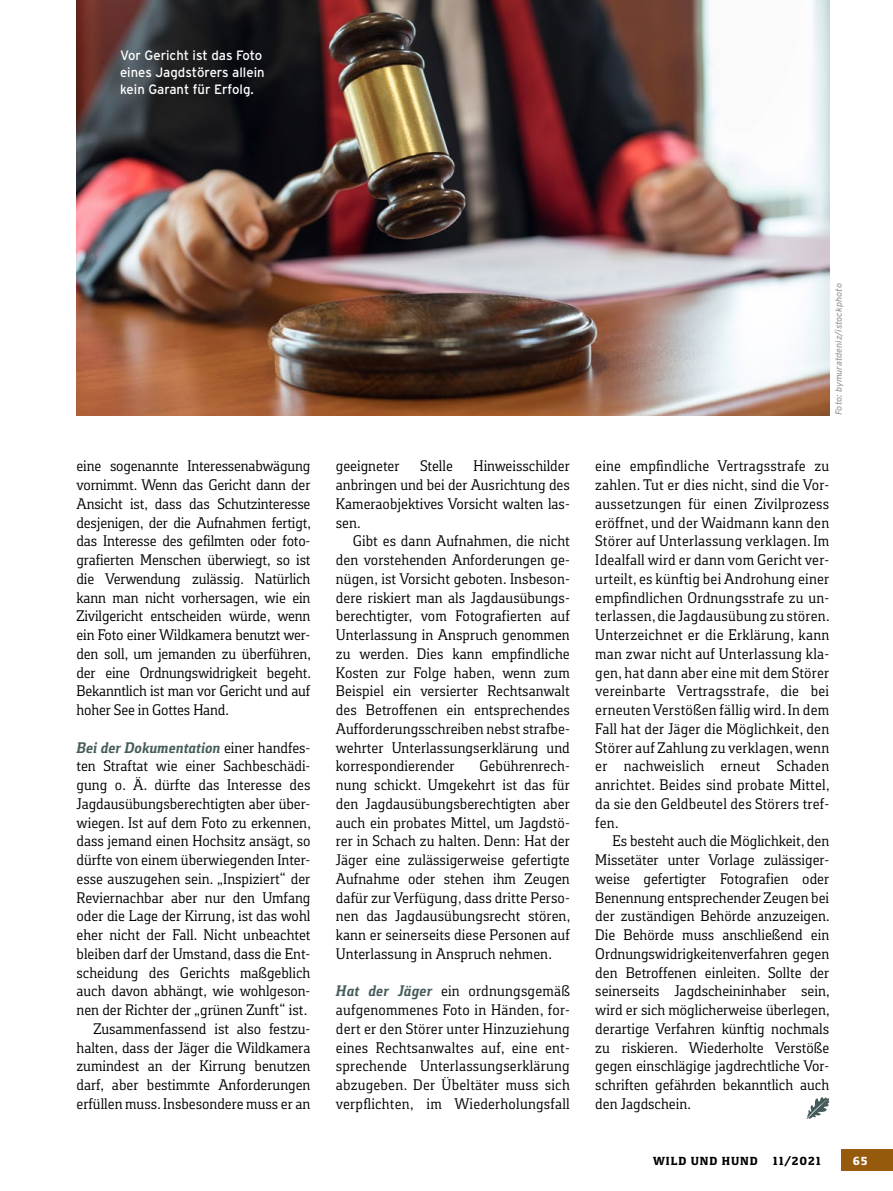
<style>
.page{position:relative;width:893px;height:1191px;background:#fff}
.page>*{position:absolute;margin:0;border:0;box-sizing:border-box;transform-origin:0 0}
.Artikel__Text_Einzug{font:15.75px/18.8px "Foral Pro";color:#000;text-align:justify}
.Artikel__Text_ohne_E{font:15.75px/18.8px "Foral Pro";letter-spacing:.015em;color:#000;text-align:justify}
.Bildunterschrift_lin{font:13.5px/17.2px "Parey Interstate";color:#fff}
.t1{font:800 12px "Foral Pro";letter-spacing:.075em;color:#000}
.t2{font:800 12px "Foral Pro";color:#fff}
.Fotonachweis{font:italic 9px "Parey Interstate";color:#9c9c9c}
.s1{font-weight:700;font-style:italic;color:#465b5b}
</style>
<div class="page">
<img style="left:77px;top:0;width:752px;height:415px">
<svg style="left:806px;top:1097px;width:23px;height:22px"></svg>
<div style="left:842px;top:1149px;width:51px;height:21px;background:#965a0d"></div>
<p class="Bildunterschrift_lin" style="left:120px;top:46px;width:146px">Vor Gericht ist das Foto eines Jagdstörers allein kein Garant für Erfolg.</p>
<p class="Artikel__Text_Einzug" style="left:77px;top:456px;width:236px">eine sogenannte Interessenabwägung vornimmt. Wenn das Gericht dann der Ansicht ist, dass das Schutzinteresse desjenigen, der die Aufnahmen fertigt, das Interesse des gefilmten oder foto&shy;grafierten Menschen überwiegt, so ist die Verwendung zulässig. Natürlich kann man nicht vorhersagen, wie ein Zivilgericht entscheiden würde, wenn ein Foto einer Wildkamera benutzt wer&shy;den soll, um jemanden zu überführen, der eine Ordnungswidrigkeit begeht.<br>Bekanntlich ist man vor Gericht und auf hoher See in Gottes Hand.</p>
<p class="Artikel__Text_ohne_E" style="left:77px;top:737px;width:236px"><span class="s1">Bei der Dokumentation</span> einer handfes&shy;ten Straftat wie einer Sachbeschädi&shy;gung o. Ä. dürfte das Interesse des Jagdausübungsberechtigten aber über&shy;wiegen. Ist auf dem Foto zu erkennen, dass jemand einen Hochsitz ansägt, so dürfte von einem überwiegenden Inter&shy;esse auszugehen sein. „Inspiziert“ der Reviernachbar aber nur den Umfang oder die Lage der Kirrung, ist das wohl eher nicht der Fall. Nicht unbeachtet bleiben darf der Umstand, dass die Ent&shy;scheidung des Gerichts maßgeblich auch davon abhängt, wie wohlgeson&shy;nen der Richter der „grünen Zunft“ ist.</p>
<p class="Artikel__Text_Einzug" style="left:77px;top:1019px;width:235px;text-indent:17px">Zusammenfassend ist also festzu&shy;halten, dass der Jäger die Wildkamera zumindest an der Kirrung benutzen darf, aber bestimmte Anforderungen erfüllen muss. Insbesondere muss er an</p>
<p class="Artikel__Text_Einzug" style="left:336px;top:456px;width:65px">geeigneter</p>
<p class="Artikel__Text_Einzug" style="left:420px;top:456px;width:34px">Stelle</p>
<p class="Artikel__Text_Einzug" style="left:336px;top:456px;width:235px;text-indent:138px">Hinweisschilder anbringen und bei der Ausrichtung des Kameraobjektives Vorsicht walten las&shy;sen.</p>
<p class="Artikel__Text_Einzug" style="left:336px;top:531px;width:235px;text-indent:17px">Gibt es dann Aufnahmen, die nicht den vorstehenden Anforderungen ge&shy;nügen, ist Vorsicht geboten. Insbeson&shy;dere riskiert man als Jagdausübungs&shy;berechtigter, vom Fotografierten auf Unterlassung in Anspruch genommen zu werden. Dies kann empfindliche Kosten zur Folge haben, wenn zum Beispiel ein versierter Rechtsanwalt des Betroffenen ein entsprechendes Aufforderungsschreiben nebst strafbe&shy;wehrter Unterlassungserklärung und korrespondierender</p>
<p class="Artikel__Text_Einzug" style="left:336px;top:756px;width:236px;text-indent:143px">Gebührenrech&shy;nung schickt. Umgekehrt ist das für den Jagdausübungsberechtigten aber auch ein probates Mittel, um Jagdstö&shy;rer in Schach zu halten. Denn: Hat der Jäger eine zulässigerweise gefertigte Aufnahme oder stehen ihm Zeugen dafür zur Verfügung, dass dritte Perso&shy;nen das Jagdausübungsrecht stören, kann er seinerseits diese Personen auf Unterlassung in Anspruch nehmen.</p>
<p class="Artikel__Text_ohne_E" style="left:336px;top:981px;width:235px"><span class="s1">Hat der Jäger</span> ein ordnungsgemäß aufgenommenes Foto in Händen, for&shy;dert er den Störer unter Hinzuziehung eines Rechtsanwaltes auf, eine ent&shy;sprechende Unterlassungserklärung abzugeben. Der Übeltäter muss sich verpflichten, im Wiederholungsfall</p>
<p class="Fotonachweis" style="left:834px;top:415px;width:133px;rotate:-90deg">Foto: bymuratdeniz/istockphoto</p>
<p class="Artikel__Text_ohne_E" style="left:595px;top:456px;width:236px">eine empfindliche Vertragsstrafe zu zahlen. Tut er dies nicht, sind die Vor&shy;aussetzungen für einen Zivilprozess eröffnet, und der Waidmann kann den Störer auf Unterlassung verklagen. Im Idealfall wird er dann vom Gericht ver&shy;urteilt, es künftig bei Androhung einer empfindlichen Ordnungsstrafe zu un&shy;terlassen, die Jagdausübung zu stören.<br>Unterzeichnet er die Erklärung, kann man zwar nicht auf Unterlassung kla&shy;gen, hat dann aber eine mit dem Störer vereinbarte Vertragsstrafe, die bei erneuten Verstößen fällig wird. In dem Fall hat der Jäger die Möglichkeit, den Störer auf Zahlung zu verklagen, wenn er nachweislich erneut Schaden anrichtet. Beides sind probate Mittel, da sie den Geldbeutel des Störers tref&shy;fen.</p>
<p class="Artikel__Text_Einzug" style="left:595px;top:831px;width:236px;text-indent:17px">Es besteht auch die Möglichkeit, den Missetäter unter Vorlage zulässiger&shy;weise gefertigter Fotografien oder Benennung entsprechender Zeugen bei der zuständigen Behörde anzuzeigen.<br>Die Behörde muss anschließend ein Ordnungswidrigkeitenverfahren gegen den Betroffenen einleiten. Sollte der seinerseits Jagdscheininhaber sein, wird er sich möglicherweise überlegen, derartige Verfahren künftig nochmals zu riskieren. Wiederholte Verstöße gegen einschlägige jagdrechtliche Vor&shy;schriften gefährden bekanntlich auch den Jagdschein.</p>
<p class="t1" style="left:653px;top:1153px;width:106px">WILD UND HUND</p>
<p class="t1" style="left:773px;top:1153px;width:49px">11/2021</p>
<p class="t2" style="left:853px;top:1153px;width:16px">65</p>
</div>
